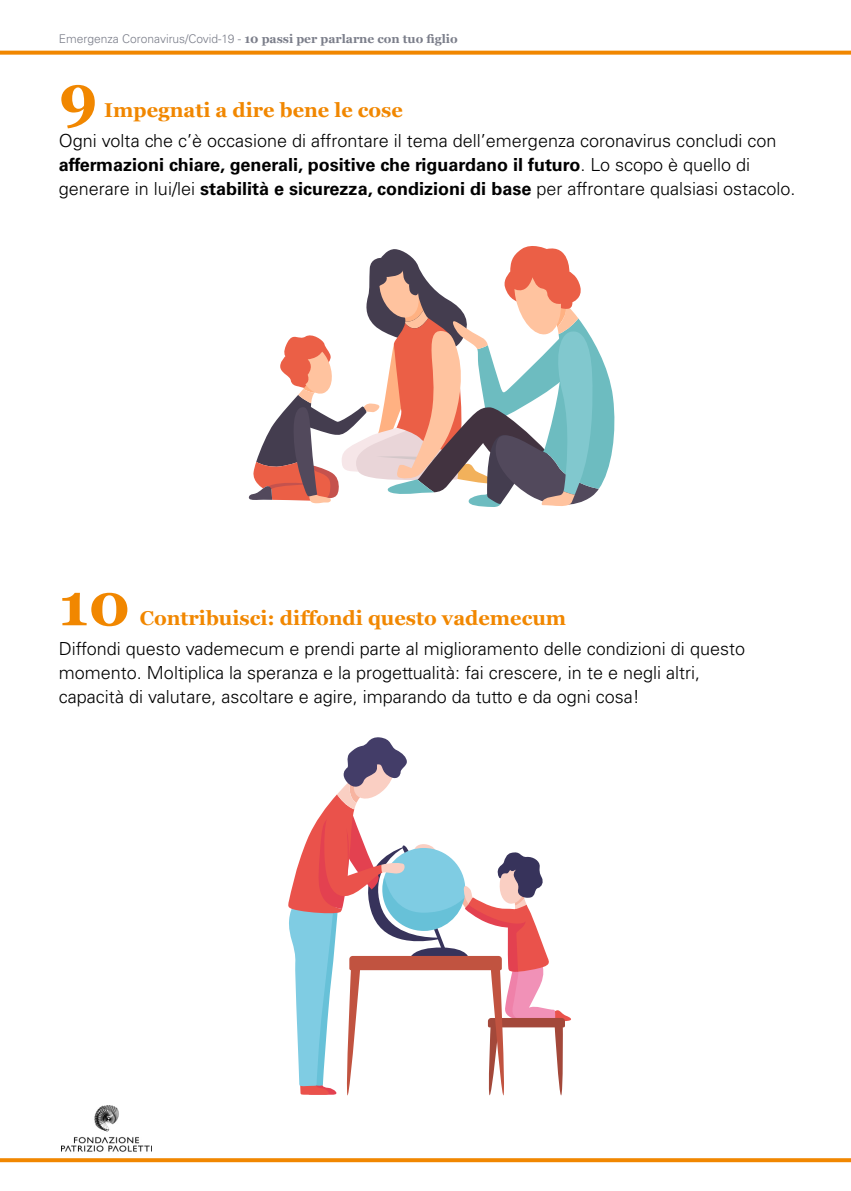
<style>
.page{position:relative;width:851px;height:1191px;background:#fff}
.page>*{position:absolute;margin:0;border:0;box-sizing:border-box;transform-origin:0 0}
.t1{font:700 60px "Georgia";color:#f18700}
.t2{font:700 20px "Georgia";color:#f18700}
.t3{font:300 18px/24px "Univers LT Std";color:#000}
.t4{font:300 12px "Univers LT Std";color:#7b7e8a}
.s1{font-family:"Georgia";font-weight:700}
.s2{font-weight:700}
</style>
<div class="page">
<svg style="left:0;top:1158px;width:850px;height:4px;background:#f18d0d"></svg>
<svg style="left:0;top:51px;width:850px;height:4px;background:#f29116"></svg>
<img style="left:61px;top:1105px;width:89px;height:47px">
<svg style="left:248px;top:246px;width:367px;height:261px"></svg>
<svg style="left:288px;top:737px;width:283px;height:358px"></svg>
<p class="t4" style="left:59px;top:31px;width:400px">Emergenza Coronavirus/Covid-19 - <span class="s1">10 passi per parlarne con tuo figlio</span></p>
<h1 class="t1" style="left:59px;top:51px;width:40px">9</h1>
<p class="t2" style="left:104px;top:95px;width:300px">Impegnati a dire bene le cose</p>
<p class="t3" style="left:59px;top:129px;width:738px">Ogni volta che c’è occasione di affrontare il tema dell’emergenza coronavirus concludi con <span class="s2">affermazioni chiare, generali, positive che riguardano il futuro</span>. Lo scopo è quello di generare in lui/lei <span class="s2">stabilità e sicurezza, condizioni di base</span> per affrontare qualsiasi ostacolo.</p>
<h1 class="t1" style="left:59px;top:559px;width:73px">10</h1>
<p class="t2" style="left:140px;top:603px;width:428px">Contribuisci: diffondi questo vademecum</p>
<p class="t3" style="left:59px;top:636px;width:687px">Diffondi questo vademecum e prendi parte al miglioramento delle condizioni di questo momento. Moltiplica la speranza e la progettualità: fai crescere, in te e negli altri, capacità di valutare, ascoltare e agire, imparando da tutto e da ogni cosa!</p>
</div>
